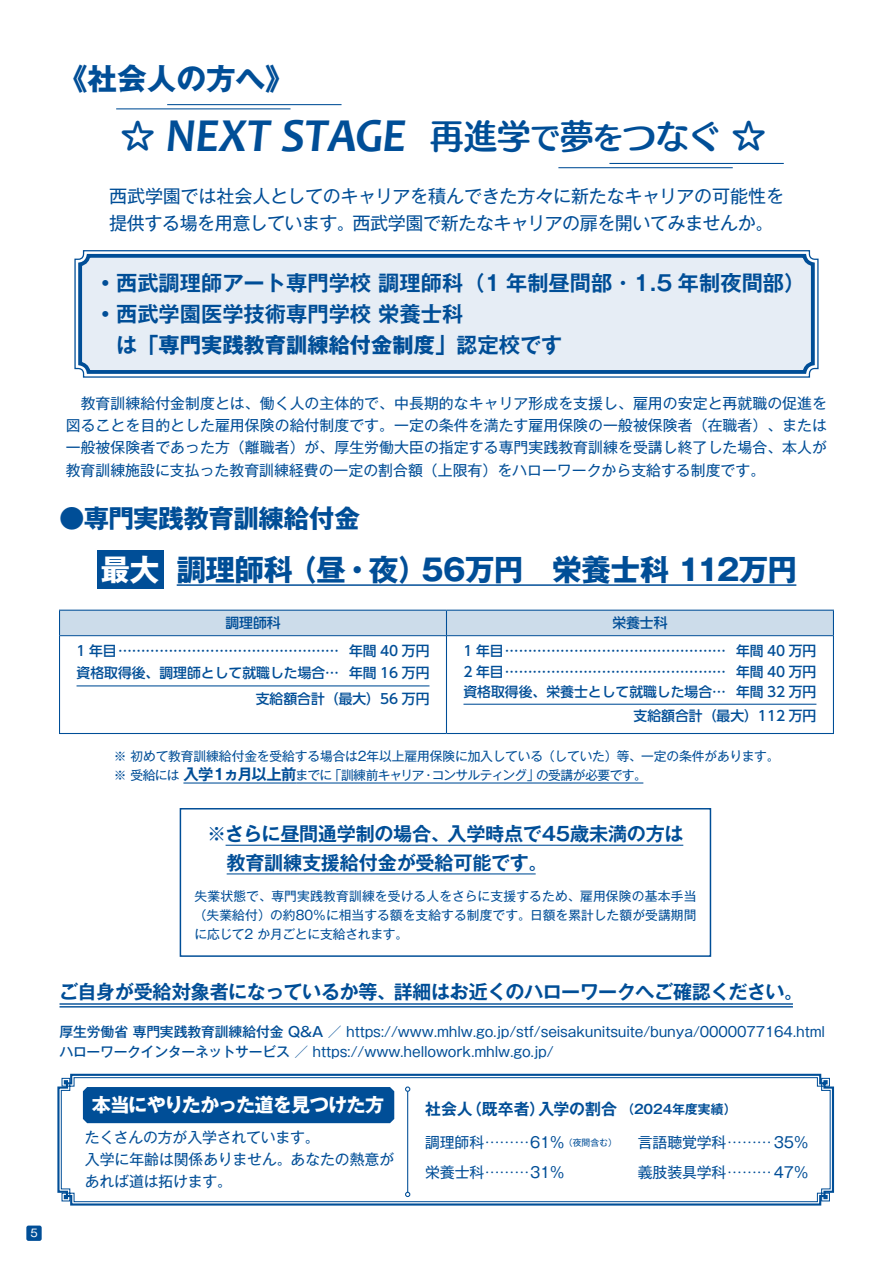
<style>
.page{position:relative;width:893px;height:1263px;background:#fff}
.page>*{position:absolute;margin:0;border:0;box-sizing:border-box;transform-origin:0 0}
.t1{font:34.05px "Humming Std B";letter-spacing:-.03em;color:#004e97}
.t2{font:700 29.7px "Gothic MB101 Pr 6";letter-spacing:-.02em;color:#004e97}
.t3{font:700 25.5px "Gothic MB101 Pr 6";letter-spacing:-.02em;color:#004e97}
.t4{font:700 21.3px/30.9px "Gothic MB101 Pr 6 De";color:#004e97}
.t5{font:700 21.3px "Gothic MB101 Pr 6";color:#004e97}
.t6{font:700 19.2px/28.7px "Gothic MB101 Pr 6 De";letter-spacing:-.02em;color:#004e97}
.t7{font:700 19.2px "Gothic MB101 Pr 6";letter-spacing:-.045em;color:#fff}
.t8{font:18px/27.2px "Gothic MB101 Pr 6";letter-spacing:-.02em;color:#004e97}
.t9{font:700 15.9px "Gothic MB101 Pr 6 De";letter-spacing:-.005em;color:#004e97}
.t10{font:14.85px/22.4px "Gothic MB101 Pr 6";letter-spacing:-.005em;color:#004e97;text-align:justify}
.t11{font:500 13.8px/20.2px "UD Shin Go Pr 6 N";color:#004e97}
.t12{font:13.8px/20.7px "Gothic MB101 Pr 6";letter-spacing:-.01em;color:#004e97}
.t13{font:12.75px/19.2px "Gothic MB101 Pr 6";letter-spacing:-.01em;color:#004e97}
.t14{font:10.65px "Gothic MB101 Pr 6";color:#fff}
.s1{font-family:"Candara";font-weight:700;font-style:italic;font-size:47.55px}
.s2{font-size:30.6px}
.s3{font-family:"Gothic MB101 Pr 6 De"}
.s4{color:#fff}
.s5{font-family:"Gothic MB101 Pr 6 De";font-weight:700;font-size:15.3px}
.s6{font-weight:500}
.s7{font-size:12.75px}
</style>
<div class="page">
<hr style="left:183px;top:782px;width:113px;height:1px;background:#004e97">
<hr style="left:296px;top:782px;width:347px;height:1px;background:#004e97">
<hr style="left:116px;top:108px;width:174px;height:1px;background:#004e97">
<hr style="left:167px;top:104px;width:175px;height:1px;background:#004e97">
<hr style="left:558px;top:167px;width:175px;height:1px;background:#004e97">
<hr style="left:609px;top:163px;width:175px;height:1px;background:#004e97">
<div style="left:74px;top:250px;width:745px;height:128px;background:#e6edf5"></div>
<div style="left:78px;top:254px;width:737px;height:120px;border:4px solid #004e97;border-radius:8px"></div>
<hr style="left:177px;top:584px;width:619px;height:2px;background:#004e97">
<div style="left:97px;top:550px;width:67px;height:39px;background:#004e97"></div>
<hr style="left:59px;top:636px;width:1px;height:97px;background:#004e97">
<hr style="left:59px;top:733px;width:387px;height:1px;background:#004e97">
<hr style="left:446px;top:733px;width:388px;height:1px;background:#004e97">
<hr style="left:833px;top:636px;width:1px;height:97px;background:#004e97">
<svg style="left:59px;top:610px;width:775px;height:26px;background:#bfd2e4"></svg>
<hr style="left:446px;top:636px;width:1px;height:97px;background:#004e97">
<hr style="left:77px;top:685px;width:352px;height:1px;background:#004e97">
<hr style="left:463px;top:704px;width:353px;height:1px;background:#004e97">
<div style="left:180px;top:808px;width:531px;height:149px;border:1px solid #004e97"></div>
<hr style="left:226px;top:845px;width:457px;height:1px;background:#004e97">
<hr style="left:227px;top:873px;width:309px;height:1px;background:#004e97">
<hr style="left:60px;top:1003px;width:733px;height:2px;background:#004e97">
<hr style="left:60px;top:1006px;width:733px;height:1px;background:#004e97">
<svg style="left:57px;top:1073px;width:778px;height:133px"></svg>
<svg style="left:61px;top:1077px;width:770px;height:125px"></svg>
<div style="left:83px;top:1087px;width:311px;height:36px;background:#004e97"></div>
<hr style="left:407px;top:1091px;width:1px;height:101px;background:#004e97">
<svg style="left:405px;top:1086px;width:5px;height:6px"></svg>
<svg style="left:405px;top:1192px;width:5px;height:5px"></svg>
<div style="left:26px;top:1225px;width:16px;height:16px;background:#004e97;border-radius:2px"></div>
<p class="t14" style="left:30px;top:1224px;width:9px">5</p>
<h2 class="t2" style="left:58px;top:54px;width:239px">《社会人の方へ》</h2>
<h1 class="t1" style="left:121px;top:111px;width:646px">☆ <span class="s1">NEXT STAGE</span> 再進学<span class="s2">で</span>夢<span class="s2">を</span>つなぐ ☆</h1>
<p class="t8" style="left:109px;top:181px;width:682px">西武学園では社会人としてのキャリアを積んできた方々に新たなキャリアの可能性を提供する場を用意しています。西武学園で新たなキャリアの扉を開いてみませんか。　</p>
<h3 class="t4" style="left:95px;top:267px;width:712px">◦西武調理師アート専門学校 調理師科（1 年制昼間部・1.5 年制夜間部）◦西武学園医学技術専門学校 栄養士科</h3>
<h3 class="t5" style="left:95px;top:327px;width:469px"><span class="s3">　は</span>「専門実践教育訓練給付金制度」<span class="s3">認定校です</span></h3>
<p class="t10" style="left:66px;top:391px;width:763px">　教育訓練給付金制度とは、働く人の主体的で、中長期的なキャリア形成を支援し、雇用の安定と再就職の促進を図ることを目的とした雇用保険の給付制度です。一定の条件を満たす雇用保険の一般被保険者（在職者）、または一般被保険者であった方（離職者）が、厚生労働大臣の指定する専門実践教育訓練を受講し終了した場合、本人が教育訓練施設に支払った教育訓練経費の一定の割合額（上限有）をハローワークから支給する制度です。</p>
<h3 class="t3" style="left:59px;top:498px;width:302px">●専門実践教育訓練給付金</h3>
<h2 class="t2" style="left:100px;top:545px;width:698px"><span class="s4">最大</span>調理師科（昼・夜）56万円　栄養士科 112万円</h2>
<p class="t11" style="left:225px;top:612px;width:57px">調理師科</p>
<p class="t11" style="left:612px;top:612px;width:57px">栄養士科</p>
<p class="t11" style="left:77px;top:640px;width:354px;line-height:21.3px">1 年目…………………………………………… 年間 40 万円資格取得後、調理師として就職した場合… 年間 16 万円</p>
<p class="t11" style="left:256px;top:688px;width:175px">支給額合計（最大）56 万円</p>
<p class="t11" style="left:463px;top:640px;width:354px;text-align:justify">1 年目…………………………………………… 年間 40 万円2 年目…………………………………………… 年間 40 万円資格取得後、栄養士として就職した場合… 年間 32 万円</p>
<p class="t11" style="left:634px;top:705px;width:184px">支給額合計（最大）112 万円</p>
<p class="t13" style="left:114px;top:745px;width:667px">※ 初めて教育訓練給付金を受給する場合は2年以上雇用保険に加入している（していた）等、一定の条件があります。※ 受給には<span class="s5">入学１ヵ月以上前</span>までに「訓練前キャリア・コンサルティング」の受講が必要です。</p>
<p class="t6" style="left:227px;top:818px;width:458px;text-indent:-20px">※さらに昼間通学制の場合、入学時点で45歳未満の方は教育訓練支援給付金が受給可能です。</p>
<p class="t13" style="left:194px;top:885px;width:504px;text-align:justify">失業状態で、専門実践教育訓練を受ける人をさらに支援するため、雇用保険の基本手当（失業給付）の約80％に相当する額を支給する制度です。日額を累計した額が受講期間に応じて2 か月ごとに支給されます。</p>
<p class="t6" style="left:59px;top:976px;width:746px">ご自身が受給対象者になっているか等、詳細はお近くのハローワークへご確認ください。</p>
<p class="t12" style="left:59px;top:1020px;width:767px"><span class="s6">厚生労働省 専門実践教育訓練給付金 Q&amp;A ／</span> https://www.mhlw.go.jp/stf/seisakunitsuite/bunya/0000077164.html<span class="s6">ハローワークインターネットサービス ／</span> https://www.hellowork.mhlw.go.jp/</p>
<p class="t7" style="left:92px;top:1089px;width:294px">本当にやりたかった道を見つけた方</p>
<p class="t10" style="left:85px;top:1125px;width:311px;text-align:left">たくさんの方が入学されています。<br>入学に年齢は関係ありません。あなたの熱意があれば道は拓けます。</p>
<p class="t10" style="left:425px;top:1130px;width:193px">調理師科………61％<sup>（夜間含む）</sup></p>
<p class="t10" style="left:638px;top:1130px;width:172px">言語聴覚学科………35％</p>
<p class="t9" style="left:425px;top:1095px;width:313px">社会人（既卒者）入学の割合 <span class="s7">（2024年度実績）</span></p>
<p class="t10" style="left:425px;top:1160px;width:141px">栄養士科………31％</p>
<p class="t10" style="left:638px;top:1160px;width:172px">義肢装具学科………47％</p>
</div>
